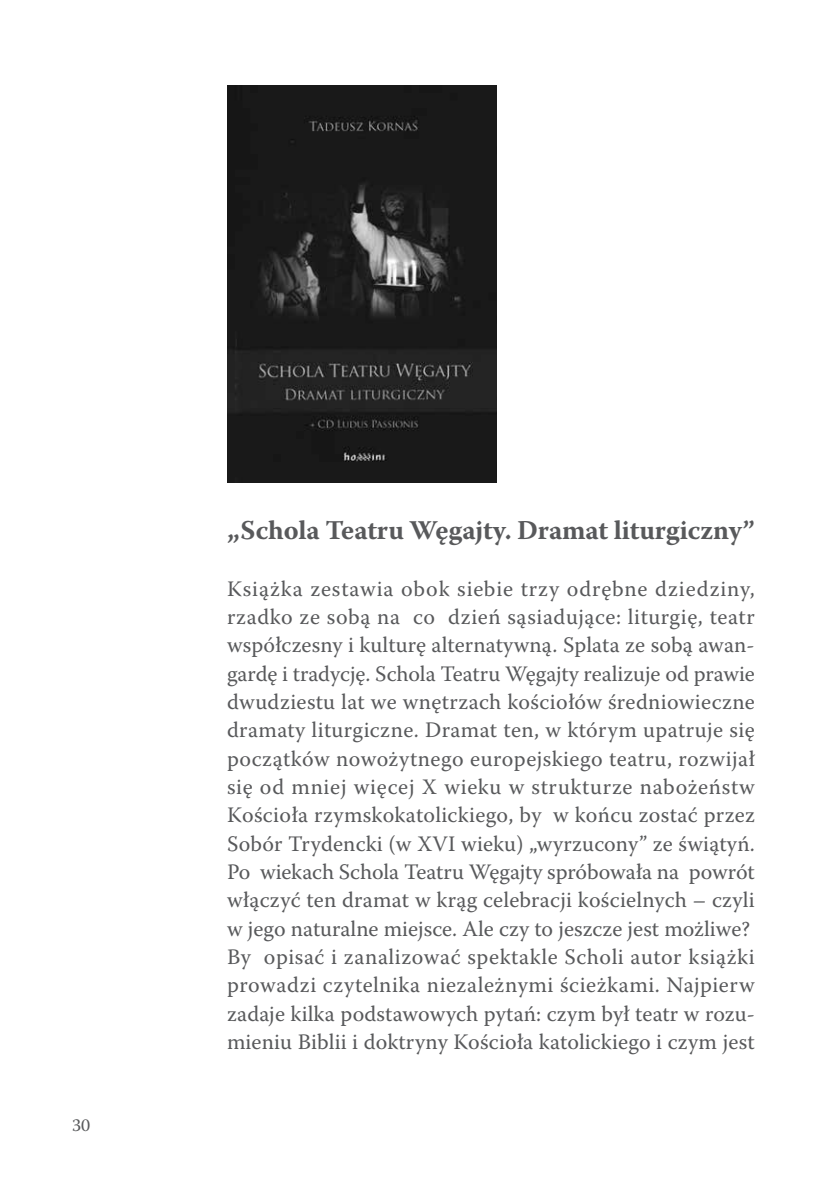
<style>
.page{position:relative;width:840px;height:1191px;background:#fff}
.page>*{position:absolute;margin:0;border:0;box-sizing:border-box;transform-origin:0 0}
.t1{font:700 27px "Warnock Pro";letter-spacing:-.005em;color:#58595b}
.t2{font:22px/28.4px "Warnock Pro";letter-spacing:.015em;color:#58595b}
.t3{font:18px "Warnock Pro";color:#58595b}
</style>
<div class="page">
<img style="left:227px;top:85px;width:269px;height:397px">
<p class="t3" style="left:72px;top:1113px;width:20px">30</p>
<p class="t1" style="left:227px;top:513px;width:529px">„Schola Teatru Węgajty. Dramat liturgiczny”</p>
<p class="t2" style="left:227px;top:573px;width:529px">Książka zestawia obok siebie trzy odrębne dziedziny, rzadko ze sobą na co dzień sąsiadujące: liturgię, teatr współczesny i kulturę alternatywną. Splata ze sobą awan&shy;gardę i tradycję. Schola Teatru Węgajty realizuje od prawie dwudziestu lat we wnętrzach kościołów średniowieczne dramaty liturgiczne. Dramat ten, w którym upatruje się początków nowożytnego europejskiego teatru, rozwijał się od mniej więcej X wieku w strukturze nabożeństw Kościoła rzymskokatolickiego, by w końcu zostać przez Sobór Trydencki (w XVI wieku) „wyrzucony” ze świątyń.<br>Po wiekach Schola Teatru Węgajty spróbowała na powrót włączyć ten dramat w krąg celebracji kościelnych – czyli w jego naturalne miejsce. Ale czy to jeszcze jest możliwe?<br>By opisać i zanalizować spektakle Scholi autor książki prowadzi czytelnika niezależnymi ścieżkami. Najpierw zadaje kilka podstawowych pytań: czym był teatr w rozu&shy;mieniu Biblii i doktryny Kościoła katolickiego i czym jest</p>
</div>
